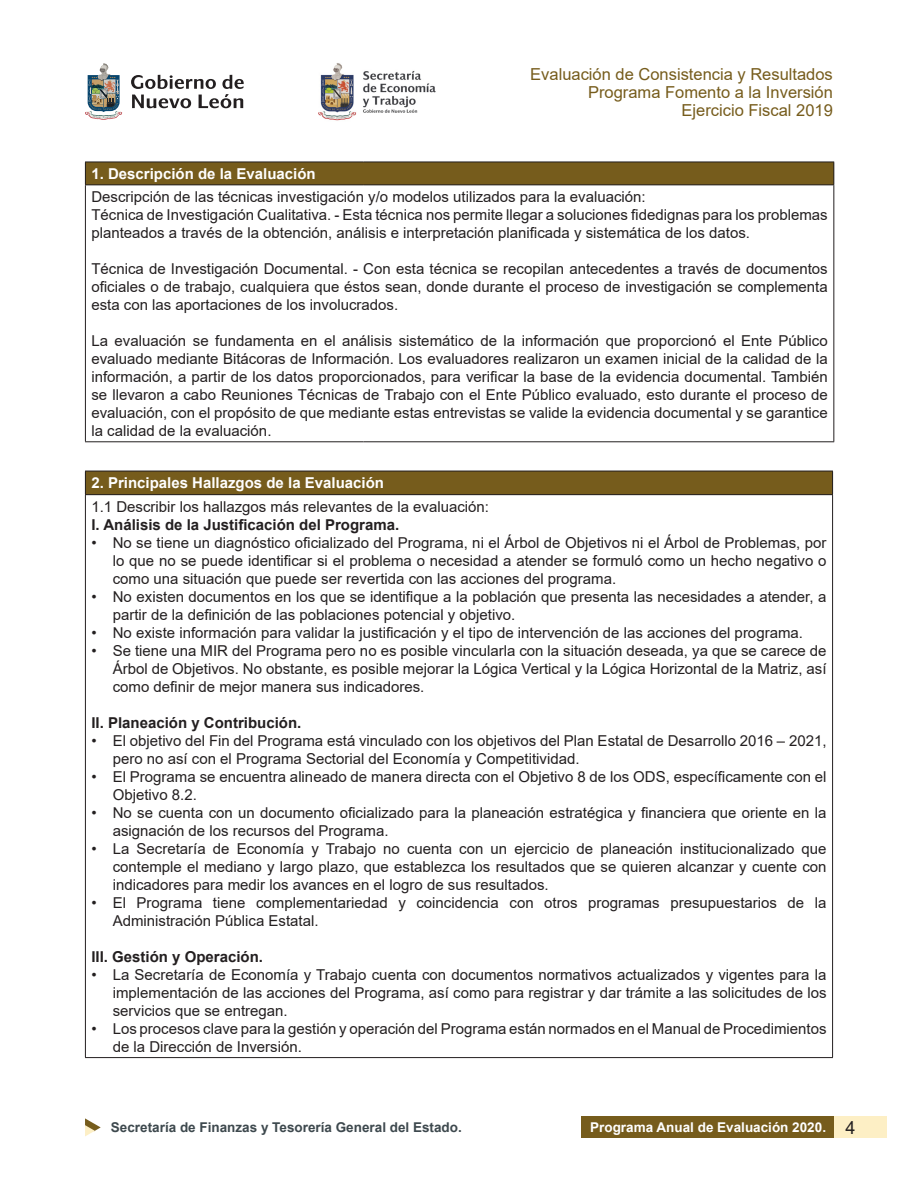
<style>
.page{position:relative;width:918px;height:1188px;background:#fff}
.page>*{position:absolute;margin:0;border:0;box-sizing:border-box;transform-origin:0 0}
.t1{font:16.5px/18px "Arial";color:#765c1c;text-align:right}
.t2{font:15px/18px "Arial";color:#231f20}
.t3{font:700 15px "Arial";color:#231f20}
.t4{font:700 15px "Arial";color:#fff}
.t5{font:700 13.5px "Arial";color:#3e494e}
.t6{font:700 13.5px "Arial";color:#fff}
.s1{font-weight:400;font-size:18px;color:#231f20}
</style>
<div class="page">
<svg style="left:131px;top:75px;width:113px;height:33px"></svg>
<svg style="left:85px;top:63px;width:38px;height:57px"></svg>
<div style="left:582px;top:1117px;width:253px;height:21px;background:#765c1c"></div>
<div style="left:835px;top:1117px;width:52px;height:21px;background:#fdefc5"></div>
<svg style="left:85px;top:1118px;width:16px;height:18px"></svg>
<img style="left:318px;top:63px;width:118px;height:58px">
<div style="left:85px;top:162px;width:749px;height:23px;background:#765c1c"></div>
<hr style="left:85px;top:162px;width:278px;height:1px;background:#231f20">
<svg style="left:85px;top:162px;width:1px;height:22px"></svg>
<hr style="left:363px;top:162px;width:471px;height:1px;background:#231f20">
<svg style="left:833px;top:162px;width:1px;height:22px"></svg>
<hr style="left:85px;top:184px;width:278px;height:1px;background:#231f20">
<hr style="left:363px;top:184px;width:471px;height:1px;background:#231f20">
<hr style="left:85px;top:185px;width:1px;height:256px;background:#231f20">
<hr style="left:833px;top:185px;width:1px;height:256px;background:#231f20">
<hr style="left:85px;top:441px;width:278px;height:1px;background:#231f20">
<hr style="left:363px;top:441px;width:471px;height:1px;background:#231f20">
<div style="left:85px;top:471px;width:748px;height:24px;background:#765c1c"></div>
<hr style="left:85px;top:471px;width:748px;height:1px;background:#231f20">
<hr style="left:85px;top:494px;width:748px;height:1px;background:#231f20">
<hr style="left:85px;top:1057px;width:748px;height:1px;background:#231f20">
<svg style="left:85px;top:471px;width:1px;height:23px"></svg>
<hr style="left:85px;top:495px;width:1px;height:562px;background:#231f20">
<svg style="left:832px;top:471px;width:1px;height:23px"></svg>
<hr style="left:832px;top:495px;width:1px;height:562px;background:#231f20">
<p class="t1" style="left:530px;top:65px;width:304px">Evaluación de Consistencia y Resultados<br>Programa Fomento a la Inversión<br>Ejercicio Fiscal 2019</p>
<p class="t4" style="left:91px;top:163px;width:226px">1. Descripción de la Evaluación</p>
<p class="t2" style="left:91px;top:187px;width:556px">Descripción de las técnicas investigación y/o modelos utilizados para la evaluación:</p>
<p class="t2" style="left:91px;top:205px;width:738px">Técnica de Investigación Cualitativa. - Esta técnica nos permite llegar a soluciones fidedignas para los problemas planteados a través de la obtención, análisis e interpretación planificada y sistemática de los datos.</p>
<p class="t2" style="left:91px;top:259px;width:738px;text-align:justify">Técnica de Investigación Documental. - Con esta técnica se recopilan antecedentes a través de documentos oficiales o de trabajo, cualquiera que éstos sean, donde durante el proceso de investigación se complementa esta con las aportaciones de los involucrados.</p>
<p class="t2" style="left:91px;top:331px;width:738px;text-align:justify">La evaluación se fundamenta en el análisis sistemático de la información que proporcionó el Ente Público evaluado mediante Bitácoras de Información. Los evaluadores realizaron un examen inicial de la calidad de la información, a partir de los datos proporcionados, para verificar la base de la evidencia documental. También se llevaron a cabo Reuniones Técnicas de Trabajo con el Ente Público evaluado, esto durante el proceso de evaluación, con el propósito de que mediante estas entrevistas se valide la evidencia documental y se garantice la calidad de la evaluación.</p>
<p class="t4" style="left:91px;top:472px;width:294px">2. Principales Hallazgos de la Evaluación</p>
<p class="t2" style="left:91px;top:497px;width:399px">1.1 Describir los hallazgos más relevantes de la evaluación:</p>
<p class="t3" style="left:91px;top:514px;width:309px">I. Análisis de la Justificación del Programa.</p>
<p class="t2" style="left:113px;top:533px;width:715px;text-align:justify;text-indent:-21px">• No se tiene un diagnóstico oficializado del Programa, ni el Árbol de Objetivos ni el Árbol de Problemas, por lo que no se puede identificar si el problema o necesidad a atender se formuló como un hecho negativo o como una situación que puede ser revertida con las acciones del programa.</p>
<p class="t2" style="left:113px;top:587px;width:715px;text-indent:-21px">• No existen documentos en los que se identifique a la población que presenta las necesidades a atender, a partir de la definición de las poblaciones potencial y objetivo.</p>
<p class="t2" style="left:91px;top:623px;width:713px">• No existe información para validar la justificación y el tipo de intervención de las acciones del programa.</p>
<p class="t2" style="left:113px;top:641px;width:715px;text-align:justify;text-indent:-21px">• Se tiene una MIR del Programa pero no es posible vincularla con la situación deseada, ya que se carece de Árbol de Objetivos. No obstante, es posible mejorar la Lógica Vertical y la Lógica Horizontal de la Matriz, así como definir de mejor manera sus indicadores.</p>
<p class="t3" style="left:91px;top:712px;width:212px">II. Planeación y Contribución.</p>
<p class="t2" style="left:113px;top:731px;width:715px;text-indent:-21px">• El objetivo del Fin del Programa está vinculado con los objetivos del Plan Estatal de Desarrollo 2016 – 2021, pero no así con el Programa Sectorial del Economía y Competitividad.</p>
<p class="t2" style="left:113px;top:767px;width:715px;text-indent:-21px">• El Programa se encuentra alineado de manera directa con el Objetivo 8 de los ODS, específicamente con el<br>Objetivo 8.2.</p>
<p class="t2" style="left:113px;top:803px;width:715px;text-indent:-21px">• No se cuenta con un documento oficializado para la planeación estratégica y financiera que oriente en la asignación de los recursos del Programa.</p>
<p class="t2" style="left:113px;top:839px;width:715px;text-align:justify;text-indent:-21px">• La Secretaría de Economía y Trabajo no cuenta con un ejercicio de planeación institucionalizado que contemple el mediano y largo plazo, que establezca los resultados que se quieren alcanzar y cuente con indicadores para medir los avances en el logro de sus resultados.</p>
<p class="t2" style="left:113px;top:893px;width:715px;text-indent:-21px">• El Programa tiene complementariedad y coincidencia con otros programas presupuestarios de la<br>Administración Pública Estatal.</p>
<p class="t3" style="left:91px;top:946px;width:173px">III. Gestión y Operación.</p>
<p class="t2" style="left:113px;top:965px;width:715px;text-align:justify;text-indent:-21px">• La Secretaría de Economía y Trabajo cuenta con documentos normativos actualizados y vigentes para la implementación de las acciones del Programa, así como para registrar y dar trámite a las solicitudes de los servicios que se entregan.</p>
<p class="t2" style="left:113px;top:1019px;width:715px;text-indent:-21px">• Los procesos clave para la gestión y operación del Programa están normados en el Manual de Procedimientos de la Dirección de Inversión.</p>
<p class="t5" style="left:111px;top:1118px;width:352px">Secretaría de Finanzas y Tesorería General del Estado.</p>
<p class="t6" style="left:590px;top:1118px;width:267px">Programa Anual de Evaluación 2020. <span class="s1">4</span></p>
</div>
